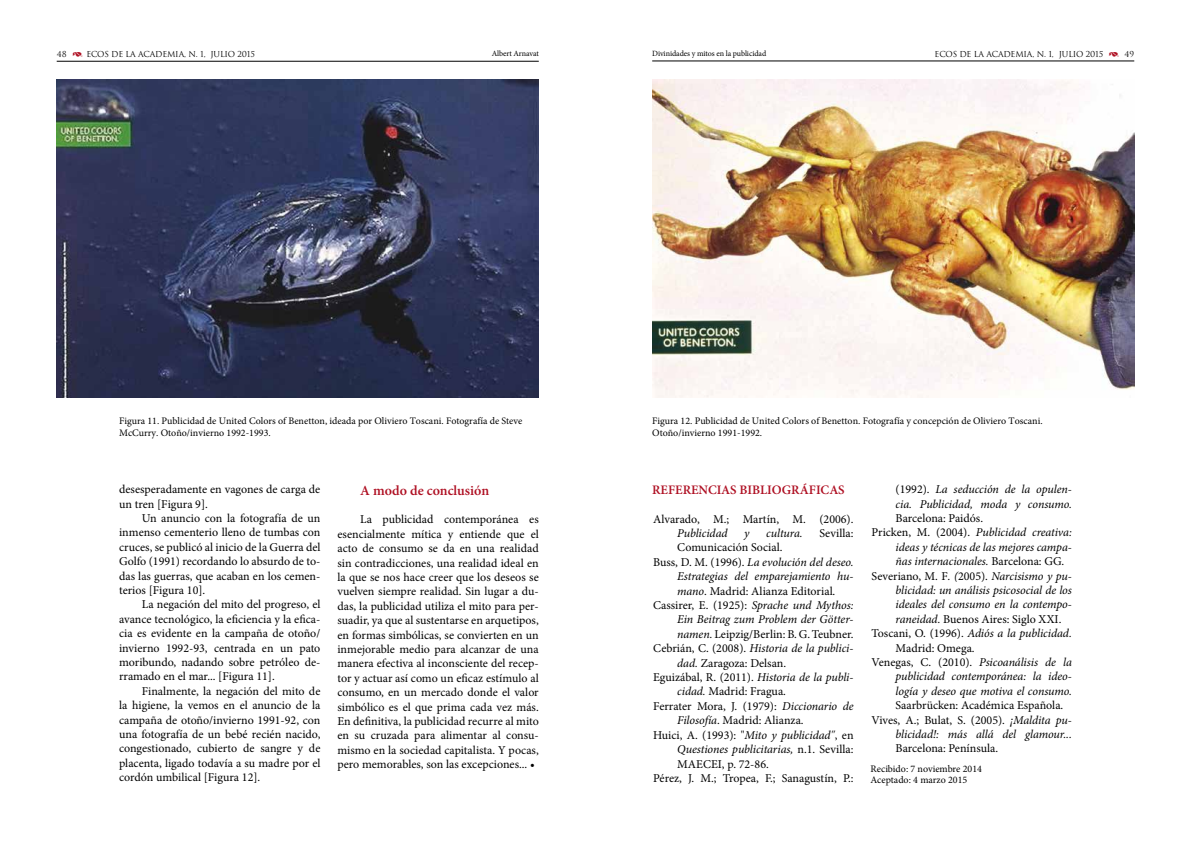
<style>
.page{position:relative;width:1191px;height:842px;background:#fff}
.page>*{position:absolute;margin:0;border:0;box-sizing:border-box;transform-origin:0 0}
.t1{font:600 14px "Minion Pro";color:#af1023}
.t2{font:600 13px "Minion Pro";color:#af1023}
.t3{font:12px/14.4px "Minion Pro";color:#000;text-align:justify}
.t4{font:italic 12px/14.4px "Minion Pro";letter-spacing:-.005em;color:#000}
.t5{font:10px/12px "Minion Pro";color:#000}
.t6{font:8px "Trajan";letter-spacing:-.02em;color:#000}
.t7{font:8px "Minion Pro";letter-spacing:-.01em;color:#000}
.s1{font-family:"Type Embellishments One Let Plain";color:#af1023}
.s2{font-style:normal}
.s3{font-style:italic}
</style>
<div class="page">
<hr style="left:652px;top:61px;width:482px;height:1px;background:#000">
<hr style="left:57px;top:61px;width:482px;height:1px;background:#000">
<img style="left:652px;top:79px;width:482px;height:318px">
<img style="left:56px;top:79px;width:483px;height:318px">
<p class="t6" style="left:57px;top:49px;width:200px">48 <span class="s1">)</span> ECOS DE LA ACADEMIA, N. 1, JULIO 2015</p>
<p class="t7" style="left:491px;top:48px;width:49px">Albert Arnavat</p>
<p class="t7" style="left:652px;top:48px;width:115px">Divinidades y mitos en la publicidad</p>
<p class="t6" style="left:934px;top:49px;width:201px">ECOS DE LA ACADEMIA, N. 1, JULIO 2015 <span class="s1">)</span> 49</p>
<p class="t5" style="left:119px;top:415px;width:405px">Figura 11. Publicidad de United Colors of Benetton, ideada por Oliviero Toscani. Fotografía de Steve<br>McCurry. Otoño/invierno 1992-1993.</p>
<p class="t5" style="left:652px;top:415px;width:392px">Figura 12. Publicidad de United Colors of Benetton. Fotografía y concepción de Oliviero Toscani.<br>Otoño/invierno 1991-1992.</p>
<p class="t3" style="left:119px;top:482px;width:203px">desesperadamente en vagones de carga de un tren [Figura 9].</p>
<p class="t3" style="left:119px;top:511px;width:203px;text-indent:23px">Un anuncio con la fotografía de un inmenso cementerio lleno de tumbas con cruces, se publicó al inicio de la Guerra del Golfo (1991) recordando lo absurdo de to&shy;das las guerras, que acaban en los cemen&shy;terios [Figura 10].</p>
<p class="t3" style="left:119px;top:597px;width:203px;text-indent:23px">La negación del mito del progreso, el avance tecnológico, la eficiencia y la efica&shy;cia es evidente en la campaña de otoño/ invierno 1992-93, centrada en un pato moribundo, nadando sobre petróleo de&shy;rramado en el mar... [Figura 11].</p>
<p class="t3" style="left:119px;top:684px;width:203px;text-indent:23px">Finalmente, la negación del mito de la higiene, la vemos en el anuncio de la campaña de otoño/invierno 1991-92, con una fotografía de un bebé recién nacido, congestionado, cubierto de sangre y de placenta, ligado todavía a su madre por el cordón umbilical [Figura 12].</p>
<p class="t1" style="left:360px;top:480px;width:130px">A modo de conclusión</p>
<p class="t3" style="left:337px;top:512px;width:203px;text-indent:23px">La publicidad contemporánea es esencialmente mítica y entiende que el acto de consumo se da en una realidad sin contradicciones, una realidad ideal en la que se nos hace creer que los deseos se vuelven siempre realidad. Sin lugar a du&shy;das, la publicidad utiliza el mito para per&shy;suadir, ya que al sustentarse en arquetipos, en formas simbólicas, se convierten en un inmejorable medio para alcanzar de una manera efectiva al inconsciente del recep&shy;tor y actuar así como un eficaz estímulo al consumo, en un mercado donde el valor simbólico es el que prima cada vez más.<br>En definitiva, la publicidad recurre al mito en su cruzada para alimentar al consu&shy;mismo en la sociedad capitalista. Y pocas, pero memorables, son las excepciones... •</p>
<p class="t2" style="left:652px;top:481px;width:194px">REFERENCIAS BIBLIOGRÁFICAS</p>
<p class="t3" style="left:653px;top:512px;width:202px">Alvarado, M.; Martín, M. (2006).</p>
<p class="t4" style="left:677px;top:526px;width:52px">Publicidad</p>
<p class="t4" style="left:744px;top:526px;width:7px">y</p>
<p class="t4" style="left:766px;top:526px;width:38px">cultura.</p>
<p class="t3" style="left:819px;top:526px;width:36px">Sevilla:</p>
<p class="t3" style="left:677px;top:540px;width:107px">Comunicación Social.</p>
<p class="t4" style="left:653px;top:555px;width:202px"><span class="s2">Buss, D. M. (1996).</span> La evolución del deseo.</p>
<p class="t4" style="left:677px;top:569px;width:178px">Estrategias del emparejamiento hu-</p>
<p class="t3" style="left:677px;top:584px;width:160px"><span class="s3">mano</span>. Madrid: Alianza Editorial.</p>
<p class="t3" style="left:653px;top:598px;width:202px">Cassirer, E. (1925): <span class="s3">Sprache und Mythos:</span></p>
<p class="t4" style="left:677px;top:612px;width:178px">Ein Beitrag zum Problem der Götter-</p>
<p class="t3" style="left:677px;top:627px;width:178px"><span class="s3">namen.</span> Leipzig/Berlin: B. G. Teubner.</p>
<p class="t4" style="left:653px;top:641px;width:202px"><span class="s2">Cebrián, C. (2008).</span> Historia de la publici-</p>
<p class="t3" style="left:677px;top:656px;width:110px"><span class="s3">dad.</span> Zaragoza: Delsan.</p>
<p class="t3" style="left:653px;top:670px;width:202px">Eguizábal, R. (2011). <span class="s3">Historia de la publi-</span></p>
<p class="t3" style="left:677px;top:684px;width:110px"><span class="s3">cidad.</span> Madrid: Fragua.</p>
<p class="t3" style="left:653px;top:699px;width:202px">Ferrater Mora, J. (1979): <span class="s3">Diccionario de</span></p>
<p class="t3" style="left:677px;top:713px;width:128px"><span class="s3">Filosofía</span>. Madrid: Alianza.</p>
<p class="t3" style="left:653px;top:728px;width:202px">Huici, A. (1993): "<span class="s3">Mito y publicidad"</span>, en</p>
<p class="t4" style="left:677px;top:742px;width:178px">Questiones publicitarias, <span class="s2">n.1. Sevilla:</span></p>
<p class="t3" style="left:677px;top:756px;width:93px">MAECEI, p. 72-86.</p>
<p class="t3" style="left:653px;top:771px;width:202px">Pérez, J. M.; Tropea, F.; Sanagustín, P.:</p>
<p class="t4" style="left:895px;top:482px;width:178px"><span class="s2">(1992).</span> La seducción de la opulen&shy;cia. Publicidad, moda y consumo.</p>
<p class="t3" style="left:895px;top:511px;width:89px">Barcelona: Paidós.</p>
<p class="t4" style="left:871px;top:525px;width:202px"><span class="s2">Pricken, M. (2004).</span> Publicidad creativa:</p>
<p class="t4" style="left:895px;top:540px;width:178px">ideas y técnicas de las mejores campa-</p>
<p class="t4" style="left:895px;top:554px;width:170px">ñas internacionales. <span class="s2">Barcelona: GG.</span></p>
<p class="t3" style="left:871px;top:569px;width:202px">Severiano, M. F<span class="s3">. (</span>2005). <span class="s3">Narcisismo y pu-</span></p>
<p class="t4" style="left:895px;top:583px;width:178px">blicidad: un análisis psicosocial de los</p>
<p class="t4" style="left:895px;top:597px;width:178px">ideales del consumo en la contempo-</p>
<p class="t3" style="left:895px;top:612px;width:167px"><span class="s3">raneidad.</span> Buenos Aires: Siglo XXI.</p>
<p class="t4" style="left:871px;top:626px;width:202px"><span class="s2">Toscani, O. (1996).</span> Adiós a la publicidad.</p>
<p class="t3" style="left:895px;top:641px;width:81px">Madrid: Omega.</p>
<p class="t3" style="left:871px;top:655px;width:202px">Venegas, C. (2010). <span class="s3">Psicoanálisis de la</span></p>
<p class="t4" style="left:895px;top:669px;width:178px">publicidad contemporánea: la ideo-</p>
<p class="t4" style="left:895px;top:684px;width:178px">logía y deseo que motiva el consumo.</p>
<p class="t3" style="left:895px;top:698px;width:169px">Saarbrücken: Académica Española.</p>
<p class="t3" style="left:871px;top:713px;width:202px">Vives, A.; Bulat, S. (2005). <span class="s3">¡Maldita pu-</span></p>
<p class="t4" style="left:895px;top:727px;width:178px">blicidad!: más allá del glamour...</p>
<p class="t3" style="left:895px;top:741px;width:104px">Barcelona: Península.</p>
<p class="t5" style="left:870px;top:764px;width:113px;line-height:11px">Recibido: 7 noviembre 2014<br>Aceptado: 4 marzo 2015</p>
</div>
